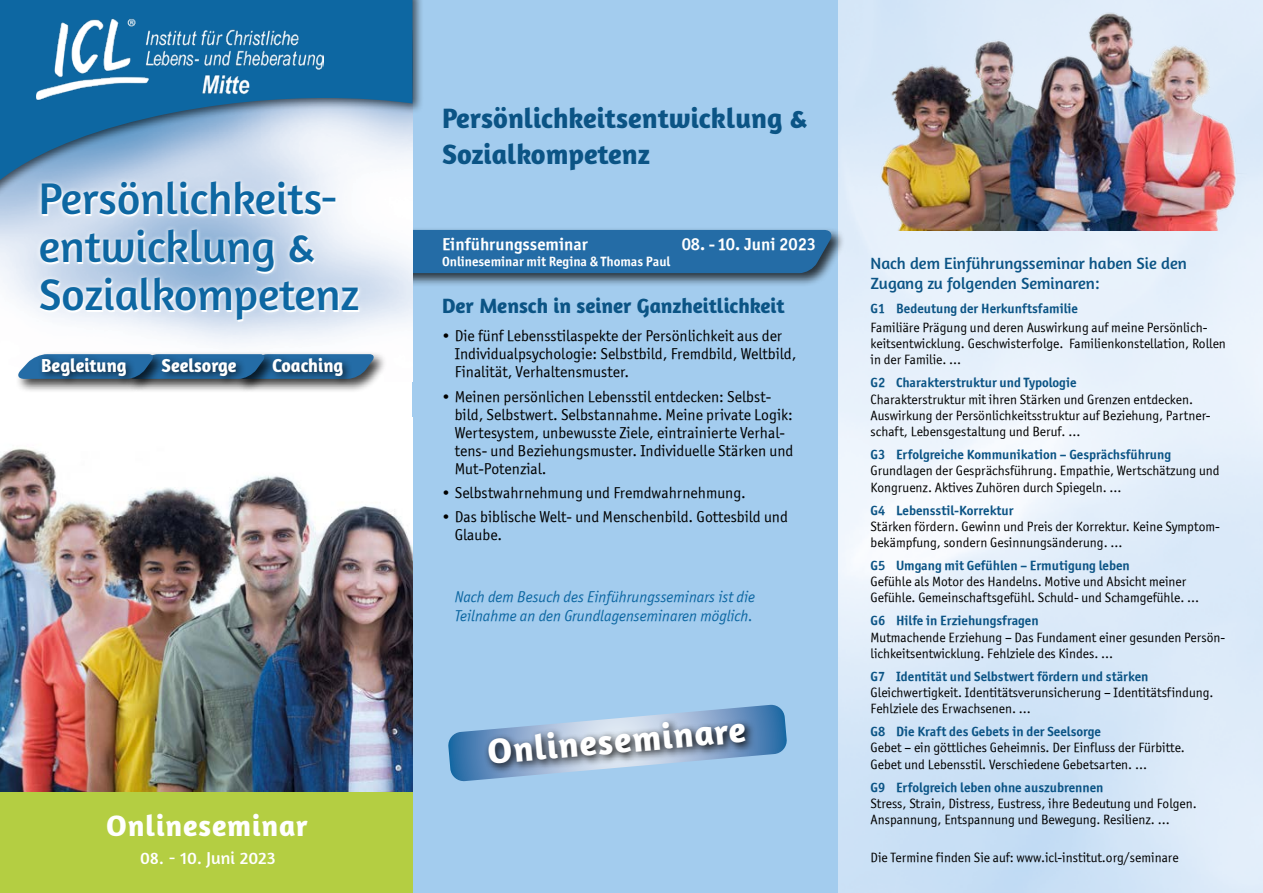
<style>
.page{position:relative;width:1263px;height:893px;background:#fff}
.page>*{position:absolute;margin:0;border:0;box-sizing:border-box;transform-origin:0 0}
.t1{font:45px/48px "Amaranth";color:#0d67a2}
.t2{font:700 36px "Amaranth";color:#fff}
.t3{font:700 30px "Amaranth";letter-spacing:.03em;color:#fff}
.t4{font:700 28.5px/36px "Amaranth";color:#0b5485}
.t5{font:700 21px "Amaranth";color:#0b5485}
.t6{font:700 19.05px "Amaranth";color:#fff;scale:.95 1}
.t7{font:17.55px "Amaranth";color:#fff}
.t8{font:17.25px "Officina Sans ITCTT Bold";color:#fff}
.t9{font:16.5px/19.8px "Amaranth";color:#0b5485}
.t10{font:15.75px/18px "Officina Sans ITCTT Book";color:#000}
.t11{font:italic 15.75px/18.9px "Officina Sans ITCTT Book";color:#0d67a2}
.t12{font:13.5px/16.2px "Officina Sans ITCTT Book";color:#000}
.t13{font:13.5px "Officina Sans ITCTT Bold";color:#0b5485}
.t14{font:13.5px "Officina Sans ITCTT Bold";color:#fff}
</style>
<div class="page">
<div style="left:412px;top:0;width:426px;height:893px;background:#a3ccee"></div>
<div style="left:0;top:791px;width:412px;height:102px;background:#b4ce42"></div>
<svg style="left:448px;top:705px;width:339px;height:77px"></svg>
<svg style="left:484px;top:717px;width:272px;height:57px"></svg>
<img style="left:869px;top:8px;width:377px;height:223px">
<div style="left:338px;top:227px;width:507px;height:60px;background:#000;opacity:.75"></div>
<div style="left:412px;top:230px;width:421px;height:43px;background:#246ca6"></div>
<img style="left:0;top:211px;width:412px;height:133px">
<div style="left:0;top:0;width:424px;height:211px;background:#000;opacity:.6"></div>
<svg style="left:0;top:0;width:412px;height:201px;background:#669bc2"></svg>
<svg style="left:35px;top:177px;width:329px;height:148px;background:#d1deee"></svg>
<img style="left:0;top:448px;width:412px;height:343px">
<div style="left:236px;top:351px;width:151px;height:42px;background:#000;opacity:.75"></div>
<div style="left:127px;top:351px;width:151px;height:42px;background:#000;opacity:.75"></div>
<div style="left:16px;top:351px;width:150px;height:42px;background:#000;opacity:.75"></div>
<svg style="left:16px;top:354px;width:359px;height:25px"></svg>
<div style="left:37px;top:353px;width:316px;height:33px;background:#000;opacity:.75"></div>
<img style="left:36px;top:15px;width:287px;height:85px">
<h1 class="t1" style="left:39px;top:174px;width:322px">Persönlichkeits&shy;entwicklung &amp;<br>Sozialkompetenz</h1>
<h3 class="t6" style="left:41px;top:353px;width:91px">Begleitung</h3>
<h3 class="t6" style="left:162px;top:353px;width:81px">Seelsorge</h3>
<h3 class="t6" style="left:272px;top:353px;width:76px">Coaching</h3>
<h3 class="t3" style="left:106px;top:807px;width:203px">Onlineseminar</h3>
<p class="t7" style="left:140px;top:848px;width:137px">08. - 10. Juni 2023</p>
<h3 class="t4" style="left:442px;top:100px;width:366px">Persönlichkeitsentwicklung &amp;<br>Sozialkompetenz</h3>
<p class="t8" style="left:442px;top:233px;width:147px">Einführungsseminar</p>
<p class="t8" style="left:682px;top:233px;width:136px">08. -10. Juni 2023</p>
<p class="t14" style="left:442px;top:253px;width:230px">Onlineseminar mit Regina &amp; Thomas Paul</p>
<p class="t9" style="left:870px;top:253px;width:318px">Nach dem Einführungsseminar haben Sie den<br>Zugang zu folgenden Seminaren:</p>
<p class="t13" style="left:870px;top:300px;width:209px">G1 Bedeutung der Herkunftsfamilie</p>
<p class="t12" style="left:870px;top:319px;width:357px">Familiäre Prägung und deren Auswirkung auf meine Persönlich&shy;keitsentwicklung. Geschwisterfolge. Familienkonstellation, Rollen in der Familie. …</p>
<p class="t13" style="left:870px;top:374px;width:207px">G2 Charakterstruktur und Typologie</p>
<p class="t12" style="left:870px;top:391px;width:342px">Charakterstruktur mit ihren Stärken und Grenzen entdecken.<br>Auswirkung der Persönlichkeitsstruktur auf Beziehung, Partner&shy;schaft, Lebensgestaltung und Beruf. …</p>
<p class="t13" style="left:870px;top:446px;width:302px">G3 Erfolgreiche Kommunikation – Gesprächsführung</p>
<p class="t12" style="left:870px;top:463px;width:350px">Grundlagen der Gesprächsführung. Empathie, Wertschätzung und<br>Kongruenz. Aktives Zuhören durch Spiegeln. …</p>
<p class="t13" style="left:870px;top:501px;width:144px">G4 Lebensstil-Korrektur</p>
<p class="t12" style="left:870px;top:518px;width:351px">Stärken fördern. Gewinn und Preis der Korrektur. Keine Symptom&shy;bekämpfung, sondern Gesinnungsänderung. …</p>
<p class="t13" style="left:870px;top:557px;width:261px">G5 Umgang mit Gefühlen – Ermutigung leben</p>
<p class="t12" style="left:870px;top:573px;width:330px">Gefühle als Motor des Handelns. Motive und Absicht meiner<br>Gefühle. Gemeinschaftsgefühl. Schuld- und Schamgefühle. …</p>
<p class="t13" style="left:870px;top:612px;width:170px">G6 Hilfe in Erziehungsfragen</p>
<p class="t12" style="left:870px;top:629px;width:356px">Mutmachende Erziehung – Das Fundament einer gesunden Persön&shy;lichkeitsentwicklung. Fehlziele des Kindes. …</p>
<p class="t13" style="left:870px;top:668px;width:279px">G7 Identität und Selbstwert fördern und stärken</p>
<p class="t12" style="left:870px;top:684px;width:344px">Gleichwertigkeit. Identitätsverunsicherung – Identitätsfindung.<br>Fehlziele des Erwachsenen. …</p>
<p class="t13" style="left:870px;top:723px;width:232px">G8 Die Kraft des Gebets in der Seelsorge</p>
<p class="t12" style="left:870px;top:740px;width:316px">Gebet – ein göttliches Geheimnis. Der Einfluss der Fürbitte.<br>Gebet und Lebensstil. Verschiedene Gebetsarten. …</p>
<p class="t13" style="left:870px;top:779px;width:234px">G9 Erfolgreich leben ohne auszubrennen</p>
<p class="t12" style="left:870px;top:795px;width:328px">Stress, Strain, Distress, Eustress, ihre Bedeutung und Folgen.<br>Anspannung, Entspannung und Bewegung. Resilienz. …</p>
<p class="t12" style="left:870px;top:849px;width:309px">Die Termine finden Sie auf: www.icl-institut.org/seminare</p>
<h3 class="t5" style="left:442px;top:293px;width:344px">Der Mensch in seiner Ganzheitlichkeit</h3>
<p class="t10" style="left:455px;top:327px;width:343px;text-indent:-13px">• Die fünf Lebensstilaspekte der Persönlichkeit aus der<br>Individualpsychologie: Selbstbild, Fremdbild, Weltbild,<br>Finalität, Verhaltensmuster.</p>
<p class="t10" style="left:455px;top:387px;width:340px;text-indent:-13px">• Meinen persönlichen Lebensstil entdecken: Selbst&shy;bild, Selbstwert. Selbstannahme. Meine private Logik:<br>Wertesystem, unbewusste Ziele, eintrainierte Verhal&shy;tens- und Beziehungsmuster. Individuelle Stärken und Mut-Potenzial.</p>
<p class="t10" style="left:442px;top:484px;width:305px">• Selbstwahrnehmung und Fremdwahrnehmung.</p>
<p class="t10" style="left:455px;top:508px;width:335px;text-indent:-13px">• Das biblische Welt- und Menschenbild. Gottesbild und<br>Glaube.</p>
<p class="t11" style="left:455px;top:587px;width:302px">Nach dem Besuch des Einführungsseminars ist die<br>Teilnahme an den Grundlagenseminaren möglich.</p>
<h2 class="t2" style="left:486px;top:729px;width:261px;rotate:-5deg">Onlineseminare</h2>
</div>
